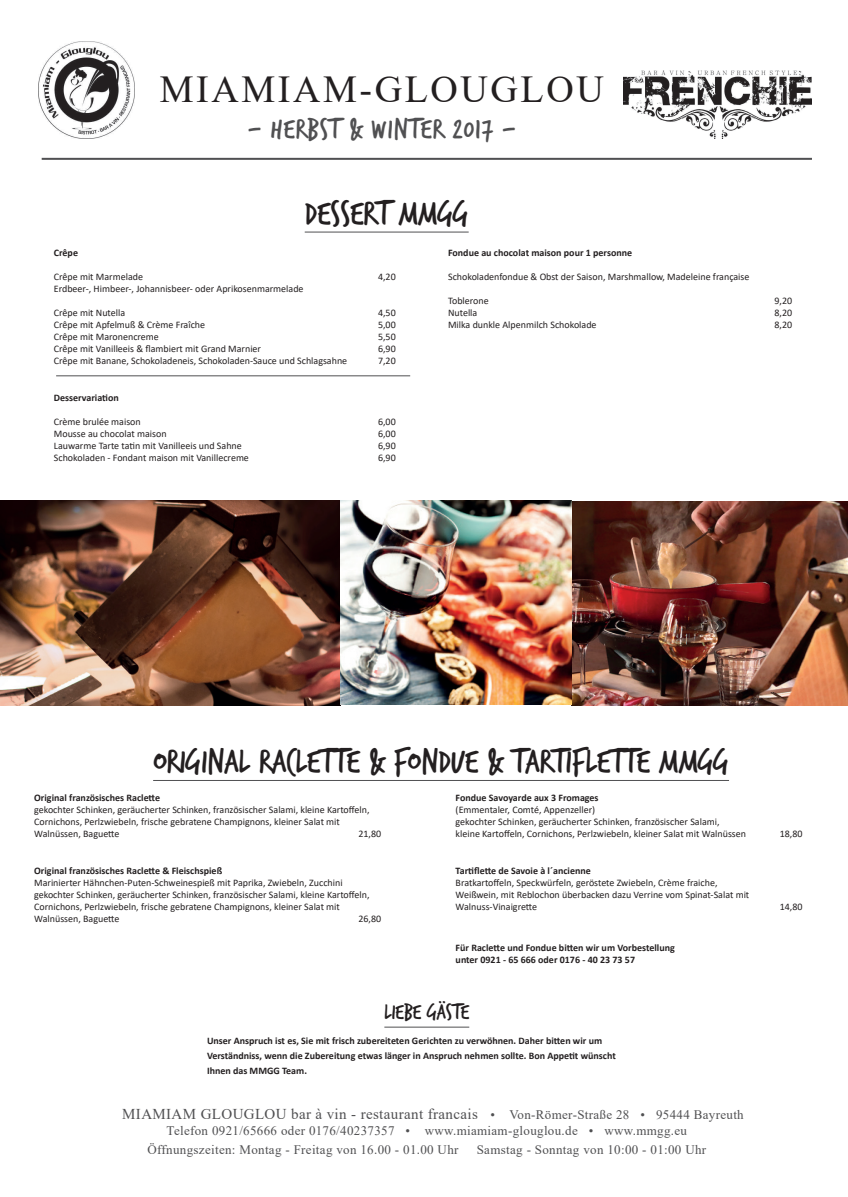
<style>
.page{position:relative;width:848px;height:1197px;background:#fff}
.page>*{position:absolute;margin:0;border:0;box-sizing:border-box;transform-origin:0 0}
.t1{font:38px "Times New Roman";letter-spacing:.07em;color:#231f20}
.t2{font:36px "Trash Hand";color:#231f20}
.t3{font:30px "Trash Hand";letter-spacing:.03em;color:#505052}
.t4{font:23px "Trash Hand";color:#231f20}
.t5{font:15px "Times New Roman";letter-spacing:.025em;color:#505052}
.t6{font:13px/19px "Times New Roman";letter-spacing:.025em;color:#505052}
.t7{font:10px/12px "Calibri";color:#231f20}
.t8{font:700 10px/15px "Calibri";color:#231f20}
.s1{font-size:13px}
</style>
<div class="page">
<img style="left:623px;top:70px;width:189px;height:68px">
<img style="left:38px;top:42px;width:97px;height:96px">
<hr style="left:42px;top:158px;width:770px;height:2px;background:#505052">
<hr style="left:305px;top:231px;width:163px;height:1px;background:#505052">
<hr style="left:56px;top:375px;width:354px;height:1px;background:#505052">
<hr style="left:384px;top:1026px;width:85px;height:1px;background:#505052">
<hr style="left:153px;top:779px;width:576px;height:1px;background:#505052">
<img style="left:0;top:500px;width:848px;height:205px">
<h1 class="t1" style="left:160px;top:62px;width:445px">MIAMIAM-GLOUGLOU</h1>
<h3 class="t3" style="left:248px;top:114px;width:270px">- HERBST &amp; WINTER 2017 -</h3>
<h2 class="t2" style="left:305px;top:196px;width:165px">DESSERT MMGG</h2>
<p class="t8" style="left:54px;top:245px;width:26px">Crêpe</p>
<p class="t7" style="left:54px;top:271px;width:91px">Crêpe mit Marmelade</p>
<p class="t7" style="left:378px;top:271px;width:19px">4,20</p>
<p class="t7" style="left:54px;top:283px;width:251px">Erdbeer-, Himbeer-, Johannisbeer- oder Aprikosenmarmelade</p>
<p class="t7" style="left:54px;top:307px;width:73px">Crêpe mit Nutella</p>
<p class="t7" style="left:378px;top:307px;width:19px">4,50</p>
<p class="t7" style="left:54px;top:319px;width:153px">Crêpe mit Apfelmuß &amp; Crème Fraîche</p>
<p class="t7" style="left:378px;top:319px;width:19px">5,00</p>
<p class="t7" style="left:54px;top:331px;width:107px">Crêpe mit Maronencreme</p>
<p class="t7" style="left:378px;top:331px;width:19px">5,50</p>
<p class="t7" style="left:54px;top:343px;width:209px">Crêpe mit Vanilleeis &amp; flambiert mit Grand Marnier</p>
<p class="t7" style="left:378px;top:343px;width:19px">6,90</p>
<p class="t7" style="left:54px;top:355px;width:295px">Crêpe mit Banane, Schokoladeneis, Schokoladen-Sauce und Schlagsahne</p>
<p class="t7" style="left:378px;top:355px;width:19px">7,20</p>
<p class="t8" style="left:54px;top:390px;width:66px">Desservariation</p>
<p class="t7" style="left:54px;top:416px;width:88px">Crème brulée maison</p>
<p class="t7" style="left:378px;top:416px;width:19px">6,00</p>
<p class="t7" style="left:54px;top:428px;width:114px">Mousse au chocolat maison</p>
<p class="t7" style="left:378px;top:428px;width:19px">6,00</p>
<p class="t7" style="left:54px;top:440px;width:189px">Lauwarme Tarte tatin mit Vanilleeis und Sahne</p>
<p class="t7" style="left:378px;top:440px;width:19px">6,90</p>
<p class="t7" style="left:54px;top:452px;width:197px">Schokoladen - Fondant maison mit Vanillecreme</p>
<p class="t7" style="left:378px;top:452px;width:19px">6,90</p>
<p class="t8" style="left:448px;top:245px;width:186px">Fondue au chocolat maison pour 1 personne</p>
<p class="t7" style="left:448px;top:271px;width:303px">Schokoladenfondue &amp; Obst der Saison, Marshmallow, Madeleine française</p>
<p class="t7" style="left:448px;top:295px;width:42px">Toblerone</p>
<p class="t7" style="left:774px;top:295px;width:19px">9,20</p>
<p class="t7" style="left:448px;top:307px;width:31px">Nutella</p>
<p class="t7" style="left:774px;top:307px;width:19px">8,20</p>
<p class="t7" style="left:448px;top:319px;width:150px">Milka dunkle Alpenmilch Schokolade</p>
<p class="t7" style="left:774px;top:319px;width:19px">8,20</p>
<h2 class="t2" style="left:153px;top:744px;width:577px">ORIGINAL RACLETTE &amp; FONDUE &amp; TARTIFLETTE MMGG</h2>
<p class="t8" style="left:34px;top:790px;width:127px">Original französisches Raclette</p>
<p class="t7" style="left:34px;top:803px;width:337px">gekochter Schinken, geräucherter Schinken, französischer Salami, kleine Kartoffeln,<br>Cornichons, Perlzwiebeln, frische gebratene Champignons, kleiner Salat mit<br>Walnüssen, Baguette</p>
<p class="t7" style="left:358px;top:827px;width:24px">21,80</p>
<p class="t8" style="left:34px;top:863px;width:189px">Original französisches Raclette &amp; Fleischspieß</p>
<p class="t7" style="left:34px;top:876px;width:337px">Marinierter Hähnchen-Puten-Schweinespieß mit Paprika, Zwiebeln, Zucchini gekochter Schinken, geräucherter Schinken, französischer Salami, kleine Kartoffeln, Cornichons, Perlzwiebeln, frische gebratene Champignons, kleiner Salat mit Walnüssen, Baguette</p>
<p class="t7" style="left:358px;top:912px;width:24px">26,80</p>
<p class="t8" style="left:455px;top:790px;width:144px">Fondue Savoyarde aux 3 Fromages</p>
<p class="t7" style="left:455px;top:803px;width:292px">(Emmentaler, Comté, Appenzeller)<br>gekochter Schinken, geräucherter Schinken, französischer Salami, kleine Kartoffeln, Cornichons, Perlzwiebeln, kleiner Salat mit Walnüssen</p>
<p class="t8" style="left:455px;top:863px;width:137px">Tartiflette de Savoie à l´ancienne</p>
<p class="t7" style="left:455px;top:876px;width:295px">Bratkartoffeln, Speckwürfeln, geröstete Zwiebeln, Crème fraiche,<br>Weißwein, mit Reblochon überbacken dazu Verrine vom Spinat-Salat mit<br>Walnuss-Vinaigrette</p>
<p class="t8" style="left:455px;top:941px;width:221px;line-height:12px">Für Raclette und Fondue bitten wir um Vorbestellung unter 0921 - 65 666 oder 0176 - 40 23 73 57</p>
<h3 class="t4" style="left:384px;top:1000px;width:86px">LIEBE GÄSTE</h3>
<p class="t8" style="left:207px;top:1033px;width:410px">Unser Anspruch ist es, Sie mit frisch zubereiteten Gerichten zu verwöhnen. Daher bitten wir um<br>Verständniss, wenn die Zubereitung etwas länger in Anspruch nehmen sollte. Bon Appetit wünscht<br>Ihnen das MMGG Team.</p>
<h3 class="t5" style="left:122px;top:1103px;width:623px">MIAMIAM GLOUGLOU bar à vin - restaurant francais <span class="s1">• Von-Römer-Straße 28 • 95444 Bayreuth</span></h3>
<h3 class="t6" style="left:147px;top:1120px;width:541px;text-indent:19px">Telefon 0921/65666 oder 0176/40237357 • www.miamiam-glouglou.de • www.mmgg.eu<br>Öffnungszeiten: Montag - Freitag von 16.00 - 01.00 Uhr</h3>
<h3 class="t6" style="left:476px;top:1139px;width:231px">Samstag - Sonntag von 10:00 - 01:00 Uhr</h3>
<p class="t7" style="left:779px;top:827px;width:24px">18,80</p>
<p class="t7" style="left:779px;top:900px;width:24px">14,80</p>
</div>
